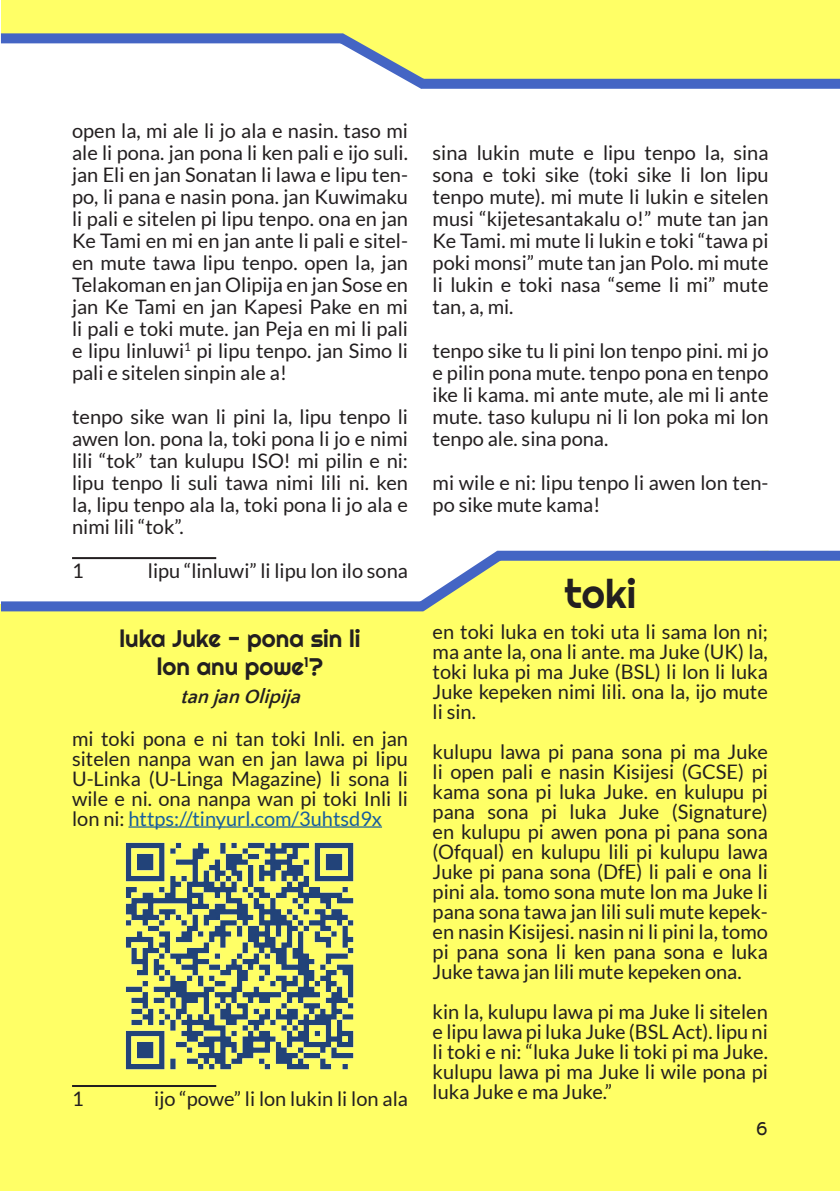
<style>
.page{position:relative;width:840px;height:1191px;background:#fff}
.page>*{position:absolute;margin:0;border:0;box-sizing:border-box;transform-origin:0 0}
.section{font:40px "Righteous";color:#231f20}
.Header_1{font:24px "Righteous";color:#231f20}
.t1{font:20px/22px "Lato";color:#231f20;text-align:justify}
.Header_1-2{font:italic 700 20px "Quattrocento Sans";color:#231f20}
.t2{font:16px "Autour One";color:#231f20}
.s1{color:#175d9e}
</style>
<div class="page">
<div style="left:282px;top:0;width:557px;height:79px;background:#ff6"></div>
<div style="left:1px;top:0;width:431px;height:35px;background:#ff6"></div>
<div style="left:420px;top:79px;width:419px;height:10px;background:#4465c4"></div>
<svg style="left:327px;top:24px;width:110px;height:65px"></svg>
<div style="left:1px;top:33px;width:342px;height:10px;background:#4465c4"></div>
<hr style="left:0;top:676px;width:1px;height:515px;background:#ff6">
<div style="left:1px;top:604px;width:838px;height:587px;background:#ff6"></div>
<div style="left:646px;top:560px;width:193px;height:114px;background:#ff6"></div>
<div style="left:1px;top:601px;width:422px;height:10px;background:#4465c4"></div>
<svg style="left:374px;top:550px;width:394px;height:62px"></svg>
<div style="left:497px;top:551px;width:342px;height:10px;background:#4465c4"></div>
<hr style="left:72px;top:557px;width:144px;height:2px;background:#231f20">
<hr style="left:128px;top:826px;width:254px;height:1px;background:#175d9e">
<hr style="left:72px;top:1085px;width:144px;height:2px;background:#231f20">
<img style="left:125px;top:842px;width:229px;height:228px">
<p class="t1" style="left:72px;top:120px;width:337px">open la, mi ale li jo ala e nasin. taso mi ale li pona. jan pona li ken pali e ijo suli. jan Eli en jan Sonatan li lawa e lipu ten&shy;po, li pana e nasin pona. jan Kuwimaku li pali e sitelen pi lipu tenpo. ona en jan Ke Tami en mi en jan ante li pali e sitel&shy;en mute tawa lipu tenpo. open la, jan Telakoman en jan Olipija en jan Sose en jan Ke Tami en jan Kapesi Pake en mi li pali e toki mute. jan Peja en mi li pali e lipu linluwi<sup>1</sup> pi lipu tenpo. jan Simo li pali e sitelen sinpin ale a!</p>
<p class="t1" style="left:72px;top:406px;width:337px">tenpo sike wan li pini la, lipu tenpo li awen lon. pona la, toki pona li jo e nimi lili “tok” tan kulupu ISO! mi pilin e ni: lipu tenpo li suli tawa nimi lili ni. ken la, lipu tenpo ala la, toki pona li jo ala e nimi lili “tok”.</p>
<p class="t1" style="left:72px;top:560px;width:13px">1</p>
<p class="t1" style="left:148px;top:560px;width:261px">lipu “linluwi” li lipu lon ilo sona</p>
<p class="Header_1" style="left:119px;top:623px;width:242px">luka Juke - pona sin li</p>
<p class="Header_1" style="left:157px;top:651px;width:168px">lon anu powe<sup>1</sup>?</p>
<p class="Header_1-2" style="left:180px;top:686px;width:127px">tanjanOlipija</p>
<p class="t1" style="left:72px;top:728px;width:337px;line-height:20px">mi toki pona e ni tan toki Inli. en jan sitelen nanpa wan en jan lawa pi lipu U-Linka (U-Linga Magazine) li sona li wile e ni. ona nanpa wan pi toki Inli li lon ni: <span class="s1">https://tinyurl.com/3uhtsd9x</span></p>
<p class="t1" style="left:72px;top:1088px;width:13px">1</p>
<p class="t1" style="left:154px;top:1088px;width:255px">ijo “powe” li lon lukin li lon ala</p>
<p class="t1" style="left:432px;top:142px;width:337px">sina lukin mute e lipu tenpo la, sina sona e toki sike (toki sike li lon lipu tenpo mute). mi mute li lukin e sitelen musi “kijetesantakalu o!” mute tan jan Ke Tami. mi mute li lukin e toki “tawa pi poki monsi” mute tan jan Polo. mi mute li lukin e toki nasa “seme li mi” mute tan, a, mi.</p>
<p class="t1" style="left:432px;top:340px;width:337px">tenpo sike tu li pini lon tenpo pini. mi jo e pilin pona mute. tenpo pona en tenpo ike li kama. mi ante mute, ale mi li ante mute. taso kulupu ni li lon poka mi lon tenpo ale. sina pona.</p>
<p class="t1" style="left:432px;top:472px;width:337px">mi wile e ni: lipu tenpo li awen lon ten&shy;po sike mute kama!</p>
<p class="section" style="left:564px;top:568px;width:73px">toki</p>
<p class="t1" style="left:432px;top:621px;width:336px;line-height:20px">en toki luka en toki uta li sama lon ni; ma ante la, ona li ante. ma Juke (UK) la, toki luka pi ma Juke (BSL) li lon li luka Juke kepeken nimi lili. ona la, ijo mute li sin.</p>
<p class="t1" style="left:432px;top:741px;width:336px;line-height:20px">kulupu lawa pi pana sona pi ma Juke li open pali e nasin Kisijesi (GCSE) pi kama sona pi luka Juke. en kulupu pi pana sona pi luka Juke (Signature) en kulupu pi awen pona pi pana sona (Ofqual) en kulupu lili pi kulupu lawa Juke pi pana sona (DfE) li pali e ona li pini ala. tomo sona mute lon ma Juke li pana sona tawa jan lili suli mute kepek&shy;en nasin Kisijesi. nasin ni li pini la, tomo pi pana sona li ken pana sona e luka Juke tawa jan lili mute kepeken ona.</p>
<p class="t1" style="left:432px;top:1001px;width:336px;line-height:20px">kin la, kulupu lawa pi ma Juke li sitelen e lipu lawa pi luka Juke (BSL Act). lipu ni li toki e ni: “luka Juke li toki pi ma Juke. kulupu lawa pi ma Juke li wile pona pi luka Juke e ma Juke.”</p>
<p class="t2" style="left:755px;top:1119px;width:13px">6</p>
</div>
